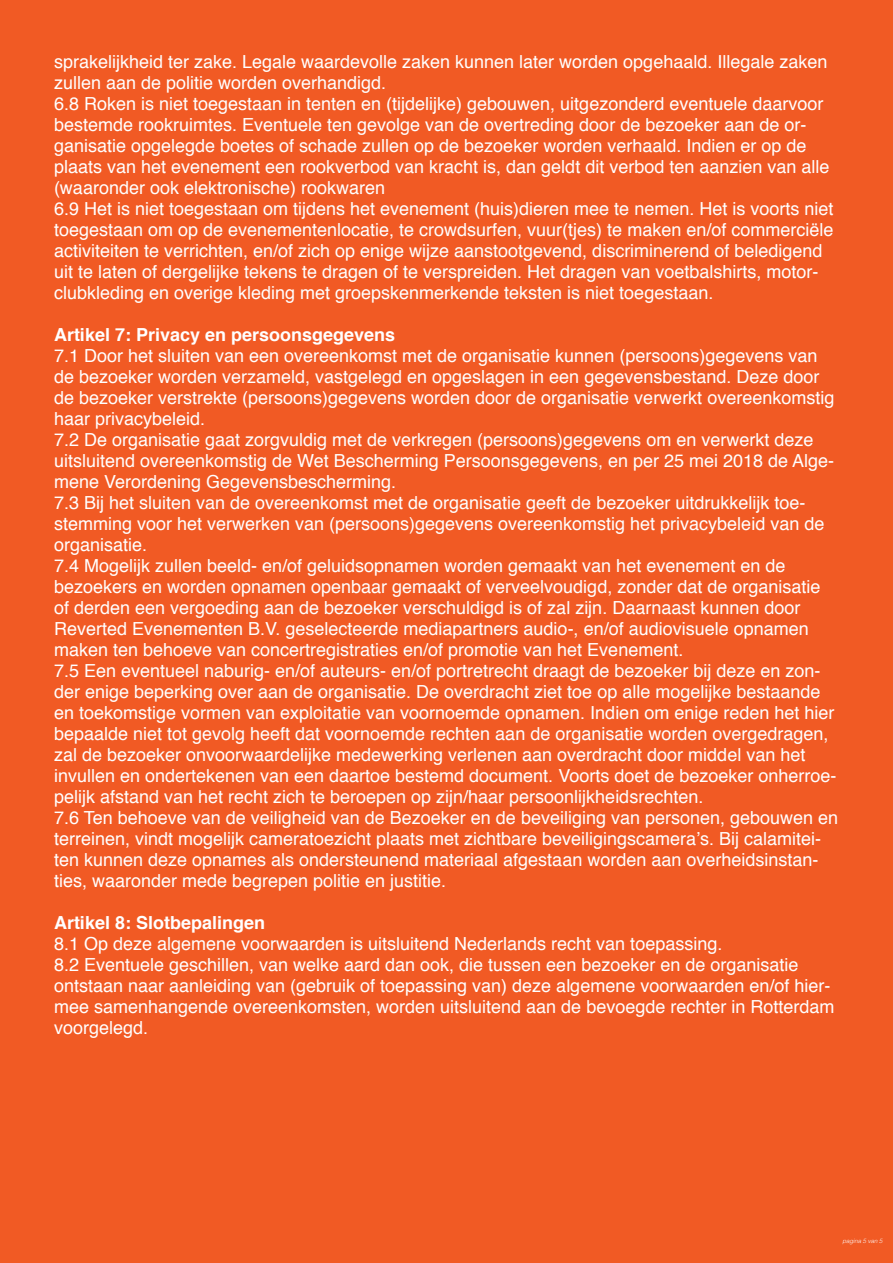
<style>
.page{position:relative;width:893px;height:1263px;background:#f15a24}
.page>*{position:absolute;margin:0;border:0;box-sizing:border-box;transform-origin:0 0}
.t1{font:18px/21px "Helvetica";color:#fff}
.t2{font:700 18px "Helvetica";color:#fff}
.t3{font:italic 300 6px "Helvetica";color:#fff}
</style>
<div class="page">
<p class="t1" style="left:54px;top:51px;width:781px">sprakelijkheid ter zake. Legale waardevolle zaken kunnen later worden opgehaald. Illegale zaken zullen aan de politie worden overhandigd.<br>6.8 Roken is niet toegestaan in tenten en (tijdelijke) gebouwen, uitgezonderd eventuele daarvoor bestemde rookruimtes. Eventuele ten gevolge van de overtreding door de bezoeker aan de or&shy;ganisatie opgelegde boetes of schade zullen op de bezoeker worden verhaald. Indien er op de plaats van het evenement een rookverbod van kracht is, dan geldt dit verbod ten aanzien van alle (waaronder ook elektronische) rookwaren<br>6.9 Het is niet toegestaan om tijdens het evenement (huis)dieren mee te nemen. Het is voorts niet toegestaan om op de evenementenlocatie, te crowdsurfen, vuur(tjes) te maken en/of commerciële activiteiten te verrichten, en/of zich op enige wijze aanstootgevend, discriminerend of beledigend uit te laten of dergelijke tekens te dragen of te verspreiden. Het dragen van voetbalshirts, motor&shy;clubkleding en overige kleding met groepskenmerkende teksten is niet toegestaan.</p>
<p class="t2" style="left:54px;top:320px;width:343px">Artikel 7: Privacy en persoonsgegevens</p>
<p class="t1" style="left:54px;top:345px;width:786px">7.1 Door het sluiten van een overeenkomst met de organisatie kunnen (persoons)gegevens van de bezoeker worden verzameld, vastgelegd en opgeslagen in een gegevensbestand. Deze door de bezoeker verstrekte (persoons)gegevens worden door de organisatie verwerkt overeenkomstig haar privacybeleid.<br>7.2 De organisatie gaat zorgvuldig met de verkregen (persoons)gegevens om en verwerkt deze uitsluitend overeenkomstig de Wet Bescherming Persoonsgegevens, en per 25 mei 2018 de Alge&shy;mene Verordening Gegevensbescherming.<br>7.3 Bij het sluiten van de overeenkomst met de organisatie geeft de bezoeker uitdrukkelijk toe&shy;stemming voor het verwerken van (persoons)gegevens overeenkomstig het privacybeleid van de organisatie.<br>7.4 Mogelijk zullen beeld- en/of geluidsopnamen worden gemaakt van het evenement en de bezoekers en worden opnamen openbaar gemaakt of verveelvoudigd, zonder dat de organisatie of derden een vergoeding aan de bezoeker verschuldigd is of zal zijn. Daarnaast kunnen door Reverted Evenementen B.V. geselecteerde mediapartners audio-, en/of audiovisuele opnamen maken ten behoeve van concertregistraties en/of promotie van het Evenement.<br>7.5 Een eventueel naburig- en/of auteurs- en/of portretrecht draagt de bezoeker bij deze en zon&shy;der enige beperking over aan de organisatie. De overdracht ziet toe op alle mogelijke bestaande en toekomstige vormen van exploitatie van voornoemde opnamen. Indien om enige reden het hier bepaalde niet tot gevolg heeft dat voornoemde rechten aan de organisatie worden overgedragen, zal de bezoeker onvoorwaardelijke medewerking verlenen aan overdracht door middel van het invullen en ondertekenen van een daartoe bestemd document. Voorts doet de bezoeker onherroe&shy;pelijk afstand van het recht zich te beroepen op zijn/haar persoonlijkheidsrechten.<br>7.6 Ten behoeve van de veiligheid van de Bezoeker en de beveiliging van personen, gebouwen en terreinen, vindt mogelijk cameratoezicht plaats met zichtbare beveiligingscamera’s. Bij calamitei&shy;ten kunnen deze opnames als ondersteunend materiaal afgestaan worden aan overheidsinstan&shy;ties, waaronder mede begrepen politie en justitie.</p>
<p class="t2" style="left:54px;top:908px;width:213px">Artikel 8: Slotbepalingen</p>
<p class="t1" style="left:54px;top:933px;width:782px">8.1 Op deze algemene voorwaarden is uitsluitend Nederlands recht van toepassing.<br>8.2 Eventuele geschillen, van welke aard dan ook, die tussen een bezoeker en de organisatie ontstaan naar aanleiding van (gebruik of toepassing van) deze algemene voorwaarden en/of hier&shy;mee samenhangende overeenkomsten, worden uitsluitend aan de bevoegde rechter in Rotterdam voorgelegd.</p>
<p class="t3" style="left:842px;top:1236px;width:42px">pagina 5 van 5</p>
</div>
